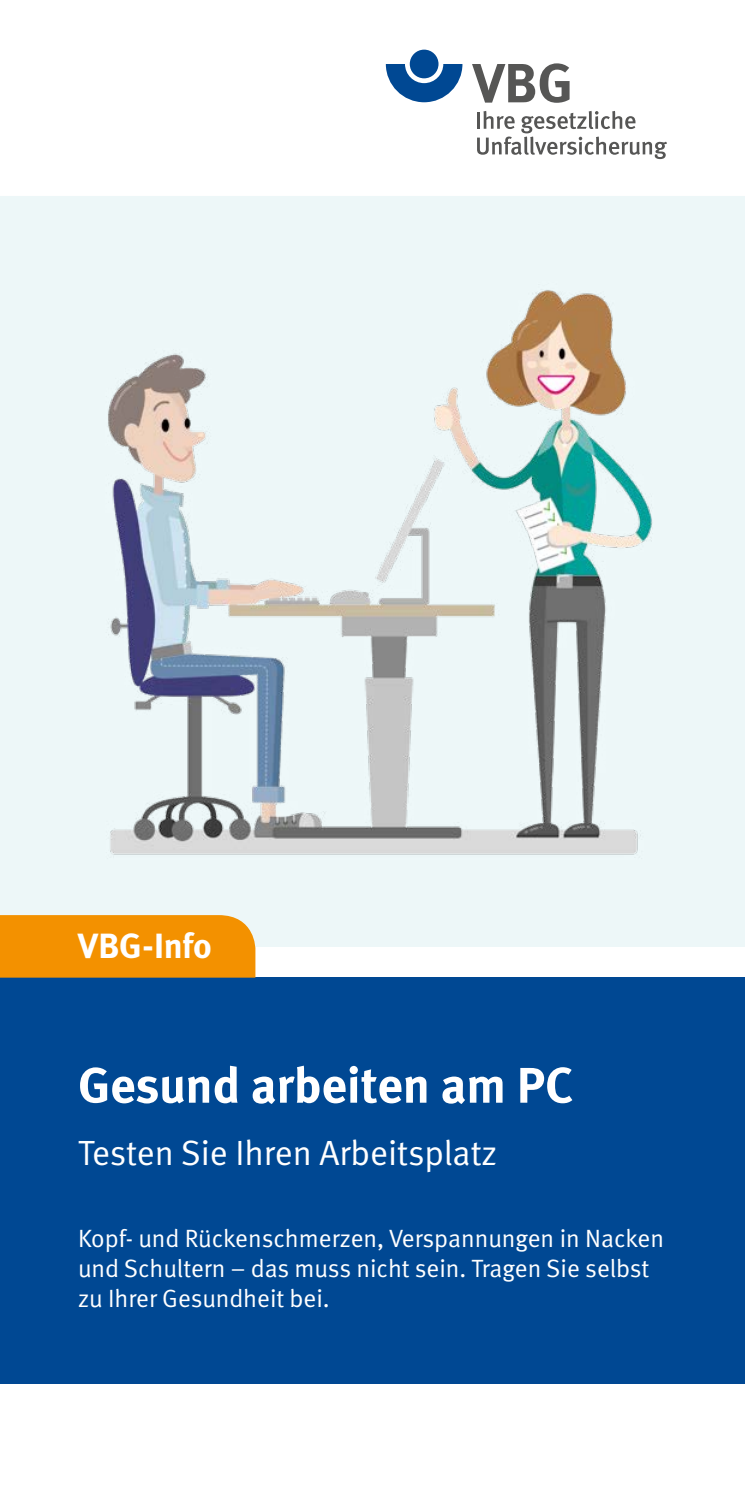
<style>
.page{position:relative;width:745px;height:1489px;background:#fff}
.page>*{position:absolute;margin:0;border:0;box-sizing:border-box;transform-origin:0 0}
._01_Überschriften_B_Überschrift_schwarz_2{font:700 50px "DGUV Meta";color:#fff}
._01_Überschriften_B_-_Unter-Überschrift_s{font:35px "DGUV Meta";color:#fff}
.t1{font:700 35px "DGUV Meta";letter-spacing:-.005em;color:#fff}
._01_Überschriften_D_-_Unter-Überschrift_s{font:25px/30px "DGUV Meta";color:#fff}
</style>
<div class="page">
<div style="left:0;top:977px;width:744px;height:406px;background:#004893"></div>
<svg style="left:385px;top:64px;width:77px;height:38px"></svg>
<div style="left:409px;top:50px;width:29px;height:28px;background:#004893;border-radius:50%"></div>
<svg style="left:472px;top:63px;width:97px;height:40px"></svg>
<svg style="left:477px;top:111px;width:189px;height:48px"></svg>
<img style="left:0;top:196px;width:744px;height:750px">
<div style="left:0;top:915px;width:255px;height:62px;background:#f39100"></div>
<p class="t1" style="left:78px;top:924px;width:135px">VBG-Info</p>
<h1 class="_01_Überschriften_B_Überschrift_schwarz_2" style="left:78px;top:1055px;width:496px">Gesund arbeiten am PC</h1>
<h1 class="_01_Überschriften_B_-_Unter-Überschrift_s" style="left:78px;top:1132px;width:420px">Testen Sie Ihren Arbeitsplatz</h1>
<h1 class="_01_Überschriften_D_-_Unter-Überschrift_s" style="left:78px;top:1223px;width:587px">Kopf- und Rückenschmerzen, Verspannungen in Nacken und Schultern – das muss nicht sein. Tragen Sie selbst zu Ihrer Gesundheit bei.</h1>
</div>
